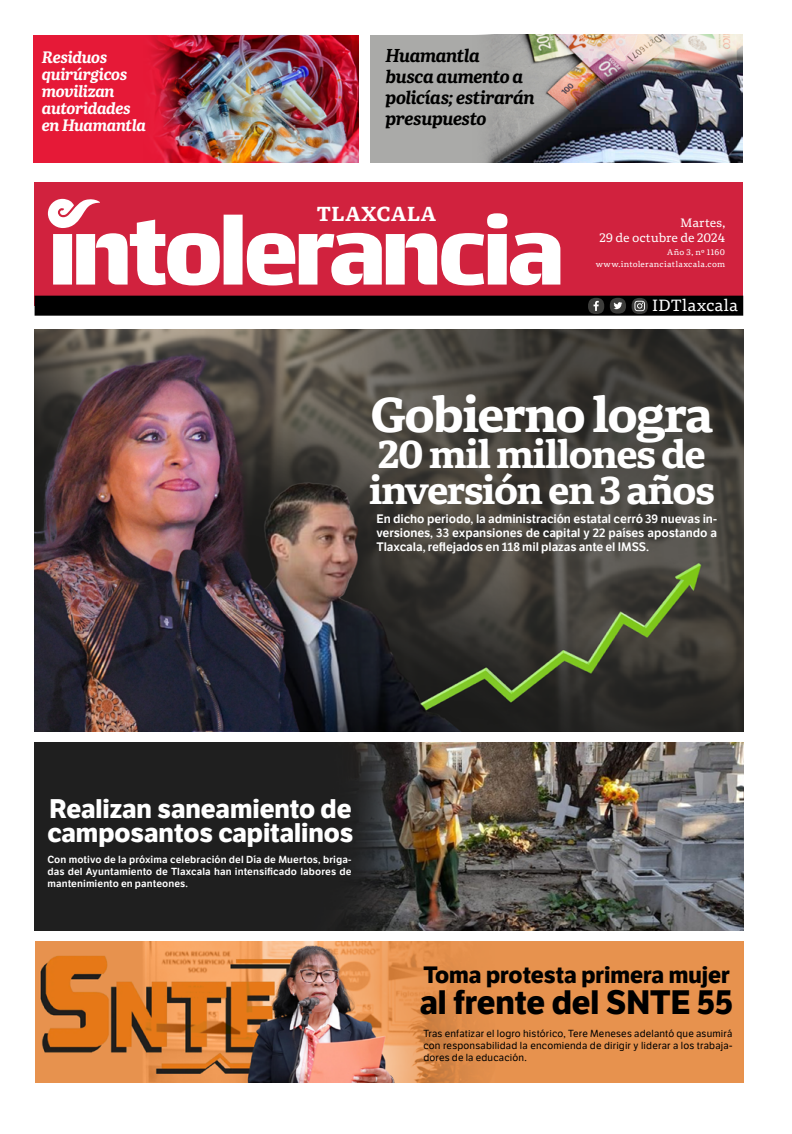
<style>
.page{position:relative;width:792px;height:1134px;background:#fff}
.page>*{position:absolute;margin:0;border:0;box-sizing:border-box;transform-origin:0 0}
.t1{font:700 48.2px "Portada Text";letter-spacing:-.04em;color:#fff}
.t2{font:700 38.2px/36px "Portada Text";letter-spacing:-.04em;color:#fff}
.t3{font:700 33px "LFT Etica";color:#000}
.t4{font:700 26.2px/24px "LFT Etica";color:#fff}
.t5{font:700 23px "LFT Etica";color:#000}
.t6{font:700 20px "Portada Text";letter-spacing:.025em;color:#fff}
.t7{font:italic 700 18px/21px "Portada";letter-spacing:-.03em;color:#000}
.t8{font:italic 700 16px/17px "Portada";letter-spacing:-.03em;color:#fff}
.t9{font:16px "Portada Text";letter-spacing:-.01em;color:#fff}
.t10{font:600 12px/14px "LFT Etica";letter-spacing:-.005em;color:#fff;text-align:justify}
.t11{font:12px/15px "Portada Text";letter-spacing:-.01em;color:#fff;text-align:right}
.t12{font:10px/12px "LFT Etica";letter-spacing:.015em;color:#000;text-align:justify}
.t13{font:600 10px/12px "LFT Etica";letter-spacing:.01em;color:#fff;text-align:justify}
.t14{font:8px/12px "Portada Text";letter-spacing:.025em;color:#fff;text-align:right}
</style>
<div class="page">
<div style="left:34px;top:35px;width:325px;height:128px;background:#e61937"></div>
<img style="left:151px;top:35px;width:208px;height:127px">
<div style="left:364px;top:35px;width:380px;height:128px;background:#aaaaa8"></div>
<img style="left:485px;top:35px;width:257px;height:128px">
<div style="left:359px;top:26px;width:11px;height:150px;background:#fff"></div>
<div style="left:35px;top:182px;width:708px;height:124px;background:#d1223e"></div>
<div style="left:35px;top:296px;width:708px;height:20px;background:#000"></div>
<div style="left:224px;top:215px;width:19px;height:70px;background:#fff"></div>
<svg style="left:247px;top:213px;width:313px;height:72px"></svg>
<svg style="left:48px;top:198px;width:172px;height:87px"></svg>
<div style="left:588px;top:298px;width:16px;height:16px;background:#3d3d3b;border-radius:50%"></div>
<svg style="left:594px;top:301px;width:5px;height:10px"></svg>
<div style="left:610px;top:298px;width:16px;height:16px;background:#3d3d3b;border-radius:50%"></div>
<svg style="left:614px;top:302px;width:8px;height:7px"></svg>
<svg style="left:632px;top:298px;width:16px;height:16px"></svg>
<svg style="left:634px;top:301px;width:11px;height:10px"></svg>
<img style="left:34px;top:330px;width:709px;height:401px">
<img style="left:35px;top:742px;width:709px;height:188px">
<img style="left:35px;top:941px;width:709px;height:142px">
<h3 class="t8" style="left:42px;top:48px;width:106px">Residuos quirúrgicos movilizan autoridades en Huamantla</h3>
<h3 class="t7" style="left:386px;top:45px;width:151px">Huamantla<br>busca aumento a policías; estirarán presupuesto</h3>
<h3 class="t6" style="left:317px;top:199px;width:121px">TLAXCALA</h3>
<p class="t11" style="left:600px;top:215px;width:127px">Martes,<br>29 de octubre de 2024</p>
<p class="t14" style="left:596px;top:246px;width:131px">Año 3, nº 1160 www.intoleranciatlaxcala.com</p>
<h3 class="t9" style="left:652px;top:295px;width:88px">IDTlaxcala</h3>
<h1 class="t1" style="left:370px;top:379px;width:345px">Gobierno logra</h1>
<h2 class="t2" style="left:369px;top:435px;width:347px">20 mil millones de inversión en 3 años</h2>
<p class="t10" style="left:377px;top:511px;width:342px">En dicho periodo, la administración estatal cerró 39 nuevas in&shy;versiones, 33 expansiones de capital y 22 países apostando a Tlaxcala, reflejados en 118 mil plazas ante el IMSS.</p>
<h3 class="t4" style="left:48px;top:797px;width:308px">Realizan saneamiento de camposantos capitalinos</h3>
<p class="t13" style="left:47px;top:853px;width:306px">Con motivo de la próxima celebración del Día de Muertos, briga&shy;das del Ayuntamiento de Tlaxcala han intensificado labores de mantenimiento en panteones.</p>
<h3 class="t5" style="left:423px;top:961px;width:308px">Toma protesta primera mujer</h3>
<h3 class="t3" style="left:420px;top:982px;width:315px">al frente del SNTE 55</h3>
<p class="t12" style="left:423px;top:1028px;width:310px">Tras enfatizar el logro histórico, Tere Meneses adelantó que asumirá con responsabilidad la encomienda de dirigir y liderar a los trabaja&shy;dores de la educación.</p>
</div>
